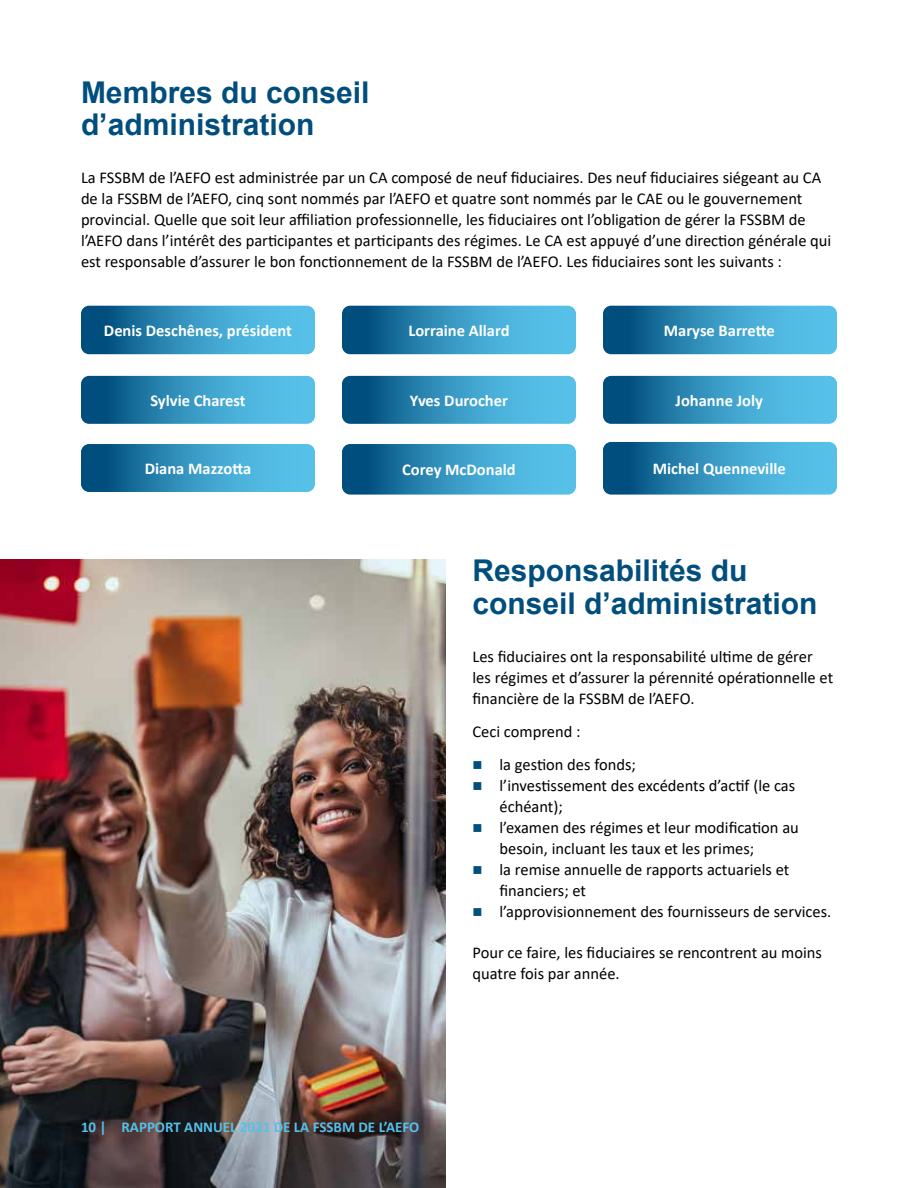
<style>
.page{position:relative;width:918px;height:1188px;background:#fff}
.page>*{position:absolute;margin:0;border:0;box-sizing:border-box;transform-origin:0 0}
.t1{font:700 30px/32.4px "Arial";color:#004e7d}
.t2{font:16.5px/21px "Calibri";color:#000}
.t3{font:700 16.5px "Calibri";color:#fff}
.t4{font:700 15px "Calibri";color:#56c0e8}
</style>
<div class="page">
<svg style="left:81px;top:306px;width:234px;height:48px;background:#3492bd"></svg>
<svg style="left:342px;top:306px;width:234px;height:48px;background:#3492bd"></svg>
<svg style="left:603px;top:306px;width:234px;height:48px;background:#3492bd"></svg>
<svg style="left:81px;top:376px;width:234px;height:48px;background:#3593bd"></svg>
<svg style="left:342px;top:376px;width:234px;height:48px;background:#3593bd"></svg>
<svg style="left:603px;top:376px;width:234px;height:48px;background:#3593bd"></svg>
<svg style="left:81px;top:444px;width:234px;height:48px;background:#3492bd"></svg>
<svg style="left:342px;top:444px;width:234px;height:51px;background:#3693bd"></svg>
<svg style="left:603px;top:442px;width:234px;height:53px;background:#3593bd"></svg>
<img style="left:0;top:559px;width:446px;height:629px">
<h1 class="t1" style="left:81px;top:76px;width:290px">Membres du conseil d’administration</h1>
<p class="t2" style="left:81px;top:167px;width:752px">La FSSBM de l’AEFO est administrée par un CA composé de neuf fiduciaires. Des neuf fiduciaires siégeant au CA de la FSSBM de l’AEFO, cinq sont nommés par l’AEFO et quatre sont nommés par le CAE ou le gouvernement provincial. Quelle que soit leur affiliation professionnelle, les fiduciaires ont l’obligation de gérer la FSSBM de l’AEFO dans l’intérêt des participantes et participants des régimes. Le CA est appuyé d’une direction générale qui est responsable d’assurer le bon fonctionnement de la FSSBM de l’AEFO. Les fiduciaires sont les suivants :</p>
<p class="t3" style="left:104px;top:319px;width:190px">Denis Deschênes, président</p>
<p class="t3" style="left:408px;top:319px;width:103px">Lorraine Allard</p>
<p class="t3" style="left:664px;top:319px;width:112px">Maryse Barrette</p>
<p class="t3" style="left:150px;top:389px;width:97px">Sylvie Charest</p>
<p class="t3" style="left:410px;top:389px;width:100px">Yves Durocher</p>
<p class="t3" style="left:676px;top:389px;width:89px">Johanne Joly</p>
<p class="t3" style="left:145px;top:457px;width:108px">Diana Mazzotta</p>
<p class="t3" style="left:402px;top:458px;width:115px">Corey McDonald</p>
<p class="t3" style="left:653px;top:457px;width:135px">Michel Quenneville</p>
<h1 class="t1" style="left:472px;top:555px;width:347px">Responsabilités du conseil d’administration</h1>
<p class="t2" style="left:472px;top:645px;width:362px">Les fiduciaires ont la responsabilité ultime de gérer les régimes et d’assurer la pérennité opérationnelle et financière de la FSSBM de l’AEFO.</p>
<p class="t2" style="left:500px;top:714px;width:138px;line-height:33px;text-indent:-27px">Ceci comprend :<br>la gestion des fonds;</p>
<p class="t2" style="left:500px;top:774px;width:333px">l’investissement des excédents d’actif (le cas échéant);<br>l’examen des régimes et leur modification au besoin, incluant les taux et les primes;<br>la remise annuelle de rapports actuariels et financiers; et<br>l’approvisionnement des fournisseurs de services.</p>
<p class="t2" style="left:473px;top:942px;width:351px">Pour ce faire, les fiduciaires se rencontrent au moins quatre fois par année.</p>
<p class="t4" style="left:81px;top:1117px;width:340px">10 | RAPPORT ANNUEL 2021 DE LA FSSBM DE L’AEFO</p>
</div>
